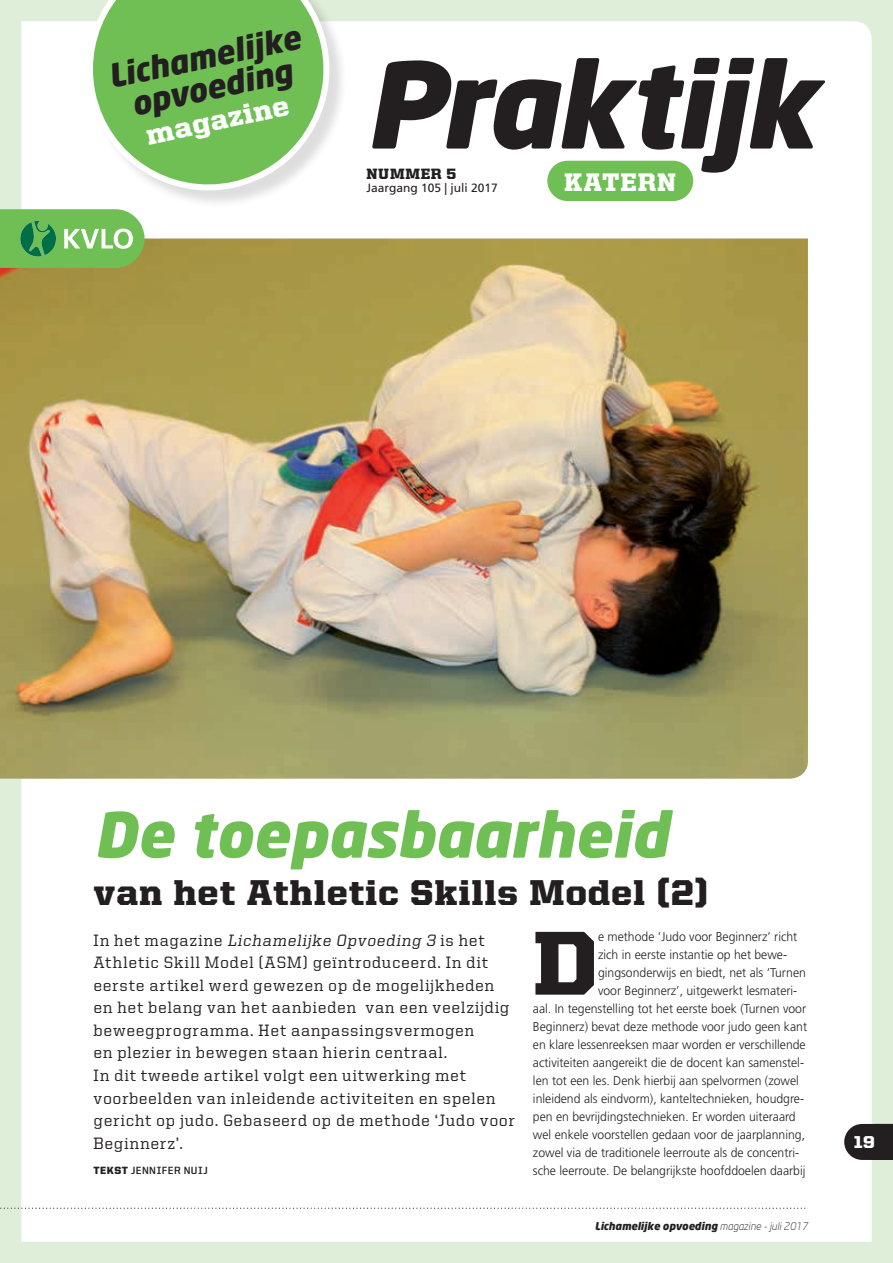
<style>
.page{position:relative;width:893px;height:1263px;background:#dfeed8}
.page>*{position:absolute;margin:0;border:0;box-sizing:border-box;transform-origin:0 0}
.t1{font:italic 900 117px "Neo Sans";letter-spacing:-.02em;color:#231f20}
.t2{font:900 91.05px "United Serif Reg";color:#231f20}
.t3{font:italic 900 61.5px "Neo Sans";color:#6fbf54}
.t4{font:900 36px "United Serif Reg";letter-spacing:.025em;color:#231f20}
.t5{font:italic 900 31.5px/31.5px "Neo Sans";color:#231f20;text-align:center}
.t6{font:900 28.5px "United Serif Reg";color:#fff}
.t7{font:900 25.5px "United Serif Reg";letter-spacing:.035em;color:#fff}
.t8{font:900 17.25px "United Sans Reg";color:#fff}
.t9{font:500 16.5px/22.5px "United Serif Reg";letter-spacing:.05em;color:#231f20}
.t10{font:900 15px "United Serif Reg";letter-spacing:.045em;color:#231f20}
.t11{font:300 12.75px "Frutiger LT Std";color:#231f20;scale:.96 1}
.t12{font:12px "Frutiger LT Std";color:#231f20}
.t13{font:italic 900 10.5px "Neo Sans";color:#231f20}
.t14{font:700 10.5px "United Sans Reg";letter-spacing:.05em;color:#231f20}
.s1{font-style:italic}
.s2{font-weight:900}
.s3{font-weight:300}
</style>
<div class="page">
<div style="left:21px;top:21px;width:851px;height:1221px;background:#fff"></div>
<div style="left:89px;top:0;width:259px;height:209px;background:#231f20;opacity:.15"></div>
<svg style="left:79px;top:0;width:258px;height:198px;background:#97cf84"></svg>
<img style="left:0;top:239px;width:808px;height:540px">
<div style="left:547px;top:161px;width:146px;height:40px;background:#6fbf54;border-radius:20px"></div>
<svg style="left:0;top:209px;width:145px;height:59px;background:#76bd63"></svg>
<svg style="left:844px;top:1124px;width:49px;height:36px;background:#353132"></svg>
<svg style="left:0;top:1207px;width:808px;height:2px;background:#e0dfdf"></svg>
<h3 class="t5" style="left:105px;top:61px;width:197px;rotate:-12deg">Lichamelijke opvoeding</h3>
<h3 class="t6" style="left:144px;top:120px;width:146px;rotate:-12deg">magazine</h3>
<h1 class="t1" style="left:364px;top:29px;width:454px">Praktijk</h1>
<h3 class="t7" style="left:564px;top:168px;width:114px">KATERN</h3>
<p class="t10" style="left:366px;top:165px;width:91px">NUMMER 5</p>
<p class="t12" style="left:366px;top:181px;width:133px">Jaargang 105 | juli 2017</p>
<h3 class="t3" style="left:94px;top:795px;width:576px">De toepasbaarheid</h3>
<h3 class="t4" style="left:94px;top:872px;width:616px">van het Athletic Skills Model (2)</h3>
<p class="t9" style="left:94px;top:929px;width:423px">I n het magazi ne <span class="s1">Lichamelijke Opvoeding 3</span> is het Athletic Skill Model (ASM) geïntroduceerd. In dit eerste artikel werd gewezen op de mogelijkheden en het belang van het aanbieden van een veelzijdig beweegprogramma. Het aanpassingsvermogen<br>en plezier in bewegen staan hierin centraal.<br>In dit tweede artikel volgt een uitwerking met voorbeelden van inleidende activiteiten en spelen gericht op judo. Gebaseerd op de methode ‘Judo voor Beginnerz’.</p>
<p class="t14" style="left:94px;top:1165px;width:116px"><span class="s2">TEKST</span> JENNIFER NUIJ</p>
<h2 class="t2" style="left:533px;top:913px;width:67px">D</h2>
<p class="t11" style="left:598px;top:929px;width:209px">e methode ‘Judo voor Beginnerz’ richt</p>
<p class="t11" style="left:598px;top:947px;width:198px">zich in eerste instantie op het bewe-</p>
<p class="t11" style="left:598px;top:965px;width:218px">gingsonderwijs en biedt, net als ‘Turnen</p>
<p class="t11" style="left:598px;top:983px;width:209px">voor Beginnerz’, uitgewerkt lesmateri-</p>
<p class="t11" style="left:533px;top:1001px;width:286px">aal. In tegenstelling tot het eerste boek (Turnen voor</p>
<p class="t11" style="left:533px;top:1019px;width:287px">Beginnerz) bevat deze methode voor judo geen kant</p>
<p class="t11" style="left:533px;top:1037px;width:286px">en klare lessenreeksen maar worden er verschillende</p>
<p class="t11" style="left:533px;top:1055px;width:284px">activiteiten aangereikt die de docent kan samenstel-</p>
<p class="t11" style="left:533px;top:1073px;width:279px">len tot een les. Denk hierbij aan spelvormen (zowel</p>
<p class="t11" style="left:533px;top:1091px;width:284px">inleidend als eindvorm), kanteltechnieken, houdgre-</p>
<p class="t11" style="left:533px;top:1109px;width:275px">pen en bevrijdingstechnieken. Er worden uiteraard</p>
<p class="t11" style="left:533px;top:1127px;width:285px">wel enkele voorstellen gedaan voor de jaarplanning,</p>
<p class="t11" style="left:533px;top:1145px;width:279px">zowel via de traditionele leerroute als de concentri-</p>
<p class="t11" style="left:533px;top:1163px;width:285px">sche leerroute. De belangrijkste hoofddoelen daarbij</p>
<p class="t13" style="left:595px;top:1219px;width:215px">Lichamelijke opvoeding <span class="s3">magazine - juli 2017</span></p>
<h3 class="t8" style="left:854px;top:1133px;width:23px">19</h3>
</div>
